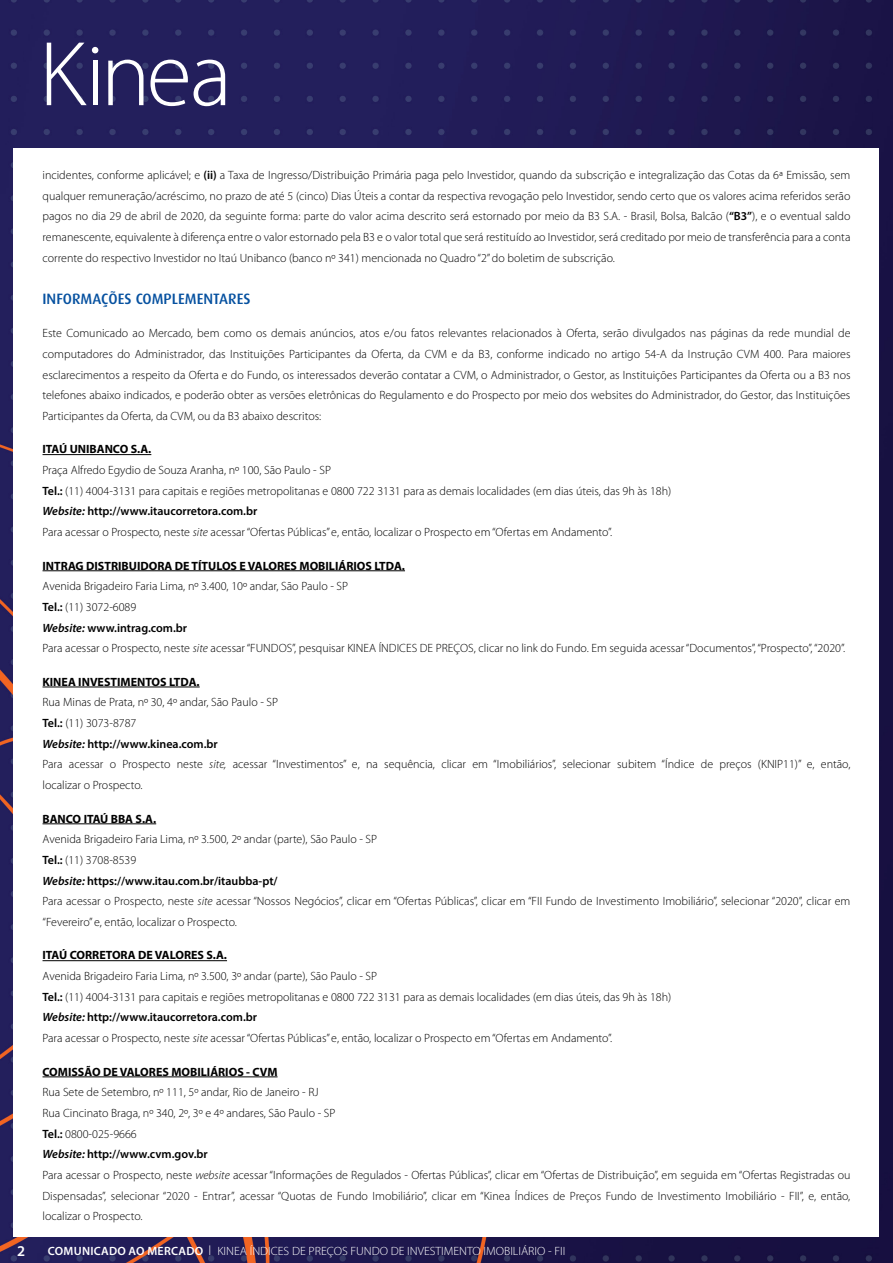
<style>
.page{position:relative;width:893px;height:1263px;background:#fff}
.page>*{position:absolute;margin:0;border:0;box-sizing:border-box;transform-origin:0 0}
.t1{font:500 15px "Dax";color:#0651a0}
.t2{font:600 15px "Myriad Pro";color:#fff}
.t3{font:300 12px/20.7px "Myriad Pro";color:#000}
.t4{font:700 12px "Myriad Pro";color:#000}
.t5{font:300 12px "Myriad Pro";color:#fff}
.s1{font-weight:600}
.s2{font-weight:600;font-style:italic}
.s3{font-style:italic}
.s4{font-size:13.5px}
</style>
<div class="page">
<img style="left:0;top:0;width:893px;height:1263px">
<div style="left:14px;top:149px;width:865px;height:1088px;background:#fff"></div>
<svg style="left:108px;top:60px;width:35px;height:45px"></svg>
<svg style="left:150px;top:60px;width:38px;height:46px"></svg>
<svg style="left:194px;top:60px;width:31px;height:46px"></svg>
<svg style="left:47px;top:43px;width:51px;height:62px"></svg>
<hr style="left:43px;top:454px;width:108px;height:1px;background:#000">
<hr style="left:43px;top:570px;width:362px;height:1px;background:#000">
<hr style="left:43px;top:687px;width:157px;height:1px;background:#000">
<hr style="left:43px;top:823px;width:113px;height:1px;background:#000">
<hr style="left:43px;top:960px;width:184px;height:1px;background:#000">
<hr style="left:43px;top:1076px;width:235px;height:1px;background:#000">
<p class="t3" style="left:43px;top:165px;width:809px;text-align:justify">incidentes, conforme aplicável; e <span class="s1">(ii)</span> a Taxa de Ingresso/Distribuição Primária paga pelo Investidor, quando da subscrição e integralização das Cotas da 6ª Emissão, sem qualquer remuneração/acréscimo, no prazo de até 5 (cinco) Dias Úteis a contar da respectiva revogação pelo Investidor, sendo certo que os valores acima referidos serão pagos no dia 29 de abril de 2020, da seguinte forma: parte do valor acima descrito será estornado por meio da B3 S.A. - Brasil, Bolsa, Balcão (<span class="s1">“B3”</span>), e o eventual saldo remanescente, equivalente à diferença entre o valor estornado pela B3 e o valor total que será restituído ao Investidor, será creditado por meio de transferência para a conta corrente do respectivo Investidor no Itaú Unibanco (banco nº 341) mencionada no Quadro “2” do boletim de subscrição.</p>
<p class="t1" style="left:43px;top:290px;width:210px">INFORMAÇÕES COMPLEMENTARES</p>
<p class="t3" style="left:43px;top:323px;width:809px;text-align:justify">Este Comunicado ao Mercado, bem como os demais anúncios, atos e/ou fatos relevantes relacionados à Oferta, serão divulgados nas páginas da rede mundial de computadores do Administrador, das Instituições Participantes da Oferta, da CVM e da B3, conforme indicado no artigo 54-A da Instrução CVM 400. Para maiores esclarecimentos a respeito da Oferta e do Fundo, os interessados deverão contatar a CVM, o Administrador, o Gestor, as Instituições Participantes da Oferta ou a B3 nos telefones abaixo indicados, e poderão obter as versões eletrônicas do Regulamento e do Prospecto por meio dos websites do Administrador, do Gestor, das Instituições Participantes da Oferta, da CVM, ou da B3 abaixo descritos:</p>
<p class="t4" style="left:43px;top:441px;width:110px">ITAÚ UNIBANCO S.A.</p>
<p class="t3" style="left:43px;top:460px;width:630px">Praça Alfredo Egydio de Souza Aranha, nº 100, São Paulo - SP<br><span class="s1">Tel.:</span> (11) 4004-3131 para capitais e regiões metropolitanas e 0800 722 3131 para as demais localidades (em dias úteis, das 9h às 18h)<br><span class="s2">Website:</span> <span class="s1">http://www.itaucorretora.com.br<br></span>Para acessar o Prospecto, neste <span class="s3">site</span> acessar “Ofertas Públicas” e, então, localizar o Prospecto em “Ofertas em Andamento”.</p>
<p class="t4" style="left:43px;top:558px;width:364px">INTRAG DISTRIBUIDORA DE TÍTULOS E VALORES MOBILIÁRIOS LTDA.</p>
<p class="t3" style="left:43px;top:576px;width:804px">Avenida Brigadeiro Faria Lima, nº 3.400, 10º andar, São Paulo - SP<br><span class="s1">Tel.:</span> (11) 3072-6089<br><span class="s2">Website:</span> <span class="s1">www.intrag.com.br<br></span>Para acessar o Prospecto, neste <span class="s3">site</span> acessar “FUNDOS”, pesquisar KINEA ÍNDICES DE PREÇOS, clicar no link do Fundo. Em seguida acessar “Documentos”, “Prospecto”, “2020”.</p>
<p class="t4" style="left:43px;top:674px;width:159px">KINEA INVESTIMENTOS LTDA.</p>
<p class="t3" style="left:43px;top:692px;width:809px">Rua Minas de Prata, nº 30, 4º andar, São Paulo - SP<br><span class="s1">Tel.:</span> (11) 3073-8787<br><span class="s2">Website:</span> <span class="s1">http://www.kinea.com.br<br></span>Para acessar o Prospecto neste <span class="s3">site,</span> acessar “Investimentos” e, na sequência, clicar em “Imobiliários”, selecionar subitem “Índice de preços (KNIP11)” e, então, localizar o Prospecto.</p>
<p class="t4" style="left:43px;top:811px;width:115px">BANCO ITAÚ BBA S.A.</p>
<p class="t3" style="left:43px;top:829px;width:809px">Avenida Brigadeiro Faria Lima, nº 3.500, 2º andar (parte), São Paulo - SP<br><span class="s1">Tel.:</span> (11) 3708-8539<br><span class="s2">Website:</span> <span class="s1">https://www.itau.com.br/itaubba-pt/<br></span>Para acessar o Prospecto, neste <span class="s3">site</span> acessar “Nossos Negócios”, clicar em “Ofertas Públicas”, clicar em “FII Fundo de Investimento Imobiliário”, selecionar “2020”, clicar em “Fevereiro” e, então, localizar o Prospecto.</p>
<p class="t4" style="left:43px;top:947px;width:186px">ITAÚ CORRETORA DE VALORES S.A.</p>
<p class="t3" style="left:43px;top:966px;width:630px">Avenida Brigadeiro Faria Lima, nº 3.500, 3º andar (parte), São Paulo - SP<br><span class="s1">Tel.:</span> (11) 4004-3131 para capitais e regiões metropolitanas e 0800 722 3131 para as demais localidades (em dias úteis, das 9h às 18h)<br><span class="s2">Website:</span> <span class="s1">http://www.itaucorretora.com.br<br></span>Para acessar o Prospecto, neste <span class="s3">site</span> acessar “Ofertas Públicas” e, então, localizar o Prospecto em “Ofertas em Andamento”.</p>
<p class="t4" style="left:43px;top:1064px;width:237px">COMISSÃO DE VALORES MOBILIÁRIOS - CVM</p>
<p class="t3" style="left:43px;top:1082px;width:809px">Rua Sete de Setembro, nº 111, 5º andar, Rio de Janeiro - RJ<br>Rua Cincinato Braga, nº 340, 2º, 3º e 4º andares, São Paulo - SP<br><span class="s1">Tel.:</span> 0800-025-9666<br><span class="s2">Website:</span> <span class="s1">http://www.cvm.gov.br<br></span>Para acessar o Prospecto, neste <span class="s3">website</span> acessar “Informações de Regulados - Ofertas Públicas”, clicar em “Ofertas de Distribuição”, em seguida em “Ofertas Registradas ou Dispensadas”, selecionar “2020 - Entrar”, acessar “Quotas de Fundo Imobiliário”, clicar em “Kinea Índices de Preços Fundo de Investimento Imobiliário - FII”, e, então, localizar o Prospecto.</p>
<p class="t2" style="left:17px;top:1241px;width:10px">2</p>
<p class="t5" style="left:48px;top:1244px;width:519px"><span class="s1">COMUNICADO AO MERCADO</span> <span class="s4">l</span> KINEA ÍNDICES DE PREÇOS FUNDO DE INVESTIMENTO IMOBILIÁRIO - FII</p>
</div>
